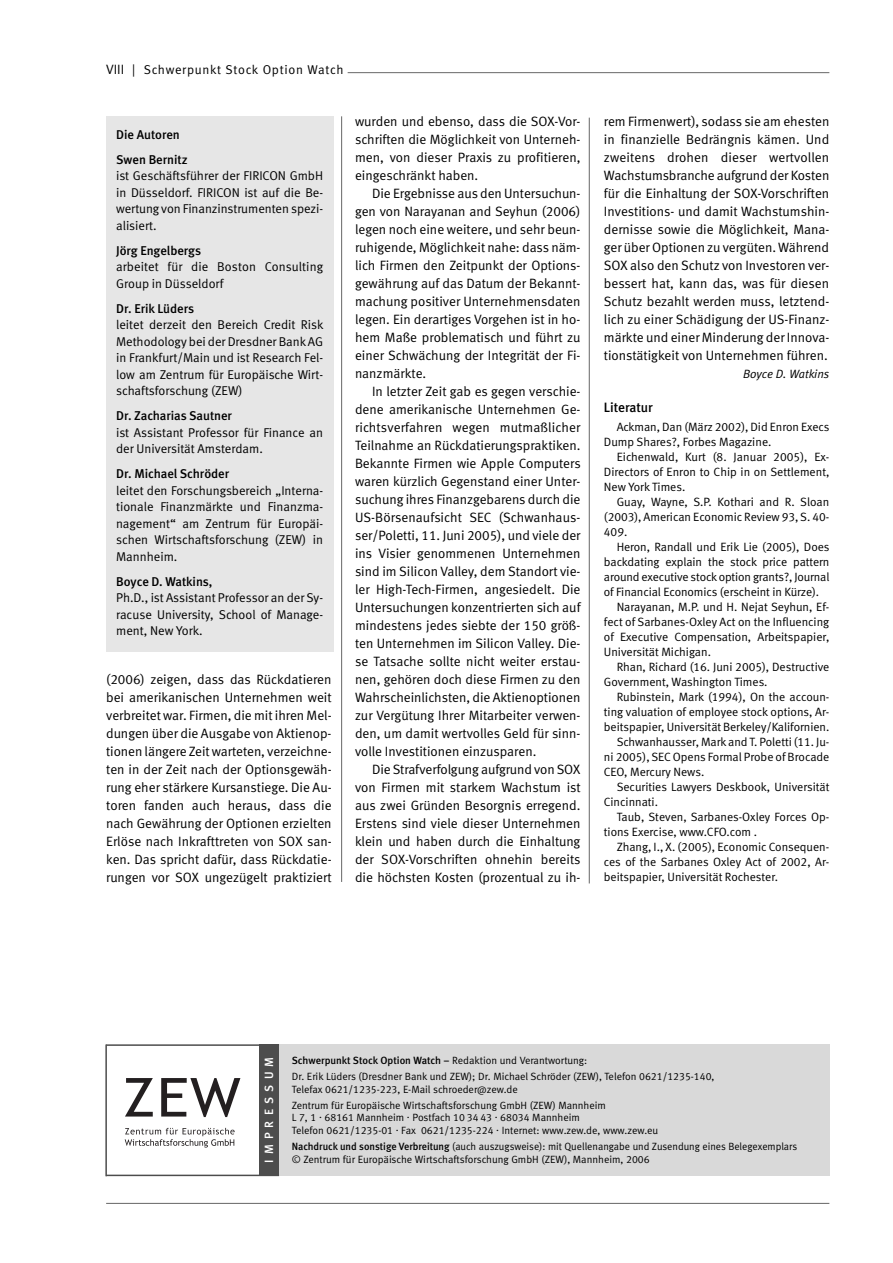
<style>
.page{position:relative;width:893px;height:1263px;background:#fff}
.page>*{position:absolute;margin:0;border:0;box-sizing:border-box;transform-origin:0 0}
.t1{font:13.5px/18px "Meta Normal LF";color:#000;text-align:justify}
.t2{font:13.5px "Meta Medium LF";color:#000}
.t3{font:12.75px/16.5px "Meta Normal LF";color:#000;text-align:justify}
.t4{font:12.75px/25px "Meta Medium LF";color:#000}
.t5{font:12.75px "Meta Normal LF";letter-spacing:.055em;color:#000}
.t6{font:12px/15px "Meta Normal LF";color:#000;text-align:justify}
.t7{font:italic 12px "Meta Normal LF";color:#000}
.t8{font:12px "Meta Medium LF";letter-spacing:.45em;color:#fff}
.t9{font:10.5px/12.8px "Meta Normal LF";color:#000}
.t10{font:10.5px "Meta Medium LF";color:#000}
.s1{font-size:13.5px}
.s2{font-family:"Meta Normal LF"}
.s3{font-family:"Meta Medium LF"}
</style>
<div class="page">
<hr style="left:347px;top:72px;width:482px;height:1px;background:#666">
<hr style="left:106px;top:1203px;width:723px;height:1px;background:#666">
<div style="left:276px;top:1044px;width:553px;height:132px;background:#d9d9d9"></div>
<svg style="left:125px;top:1078px;width:28px;height:39px"></svg>
<svg style="left:161px;top:1078px;width:79px;height:39px"></svg>
<svg style="left:125px;top:1128px;width:109px;height:20px"></svg>
<div style="left:260px;top:1044px;width:19px;height:131px;background:#4d4d4d"></div>
<hr style="left:106px;top:1175px;width:173px;height:1px;background:#4d4d4d">
<hr style="left:106px;top:1044px;width:173px;height:2px;background:#4d4d4d">
<hr style="left:105px;top:1044px;width:2px;height:132px;background:#4d4d4d">
<hr style="left:341px;top:116px;width:1px;height:766px;background:#666">
<hr style="left:589px;top:118px;width:1px;height:765px;background:#666">
<div style="left:106px;top:116px;width:227px;height:536px;background:#e6e6e6"></div>
<p class="t5" style="left:106px;top:65px;width:239px"><span class="s1">VIII</span> | Schwerpunkt Stock Option Watch</p>
<p class="t4" style="left:116px;top:123px;width:73px">Die Autoren<br>Swen Bernitz</p>
<p class="t3" style="left:116px;top:169px;width:208px">ist Geschäftsführer der FIRICON GmbH in Düsseldorf. FIRICON ist auf die Be&shy;wertung von Finanzinstrumenten spezi&shy;alisiert.</p>
<p class="t4" style="left:116px;top:239px;width:86px">Jörg Engelbergs</p>
<p class="t3" style="left:116px;top:260px;width:208px">arbeitet für die Boston Consulting<br>Group in Düsseldorf</p>
<p class="t4" style="left:116px;top:297px;width:80px">Dr. Erik Lüders</p>
<p class="t3" style="left:116px;top:318px;width:209px">leitet derzeit den Bereich Credit Risk Methodology bei der Dresdner Bank AG in Frankfurt/Main und ist Research Fel&shy;low am Zentrum für Europäische Wirt&shy;schaftsforschung (ZEW)</p>
<p class="t4" style="left:116px;top:404px;width:117px">Dr. Zacharias Sautner</p>
<p class="t3" style="left:116px;top:425px;width:208px">ist Assistant Professor für Finance an der Universität Amsterdam.</p>
<p class="t4" style="left:116px;top:462px;width:114px">Dr. Michael Schröder</p>
<p class="t3" style="left:116px;top:483px;width:208px">leitet den Forschungsbereich „Interna&shy;tionale Finanzmärkte und Finanzma&shy;nagement“ am Zentrum für Europäi&shy;schen Wirtschaftsforschung (ZEW) in Mannheim.</p>
<p class="t4" style="left:116px;top:570px;width:98px">Boyce D. Watkins,</p>
<p class="t3" style="left:116px;top:591px;width:208px">Ph.D., ist Assistant Professor an der Sy&shy;racuse University, School of Manage&shy;ment, New York.</p>
<p class="t1" style="left:106px;top:671px;width:227px">(2006) zeigen, dass das Rück datieren bei amerikanischen Unternehmen weit verbreitet war. Firmen, die mit ihren Mel&shy;dungen über die Ausgabe von Aktienop&shy;tionen längere Zeit warteten, verzeichne&shy;ten in der Zeit nach der Optionsgewäh&shy;rung eher stärkere Kursanstiege. Die Au&shy;toren fanden auch heraus, dass die nach Gewährung der Optionen erzielten Erlöse nach Inkrafttreten von SOX san&shy;ken. Das spricht dafür, dass Rückdatie&shy;rungen vor SOX ungezügelt praktiziert</p>
<p class="t1" style="left:355px;top:113px;width:227px">wurden und ebenso, dass die SOX-Vor&shy;schriften die Möglichkeit von Unterneh&shy;men, von dieser Praxis zu profitieren, eingeschränkt haben.</p>
<p class="t1" style="left:355px;top:185px;width:227px;text-indent:17px">Die Ergebnisse aus den Untersuchun&shy;gen von Narayanan and Seyhun (2006) legen noch eine weitere, und sehr beun&shy;ruhigende, Möglichkeit nahe: dass näm&shy;lich Firmen den Zeitpunkt der Options - gewährung auf das Datum der Bekannt&shy;machung positiver Unternehmensdaten legen. Ein derartiges Vorgehen ist in ho&shy;hem Maße problematisch und führt zu einer Schwächung der Integrität der Fi&shy;nanzmärkte.</p>
<p class="t1" style="left:355px;top:383px;width:227px;text-indent:17px">In letzter Zeit gab es gegen verschie&shy;dene amerikanische Unternehmen Ge&shy;richtsverfahren wegen mutmaßlicher Teilnahme an Rückdatierungspraktiken.<br>Bekannte Firmen wie Apple Computers waren kürzlich Gegenstand einer Unter&shy;suchung ihres Finanzgebarens durch die US-Börsenaufsicht SEC (Schwanhaus&shy;ser/Poletti, 11. Juni 2005), und viele der ins Visier genommenen Unternehmen sind im Silicon Valley, dem Standort vie&shy;ler High-Tech-Firmen, angesiedelt. Die Untersuchungen konzentrierten sich auf mindestens jedes siebte der 150 größ&shy;ten Unternehmen im Silicon Valley. Die&shy;se Tatsache sollte nicht weiter erstau&shy;nen, gehören doch diese Firmen zu den Wahrscheinlichsten, die Aktienoptionen zur Vergütung Ihrer Mitarbeiter verwen&shy;den, um damit wertvolles Geld für sinn&shy;volle Investitionen einzusparen.</p>
<p class="t1" style="left:355px;top:761px;width:227px;text-indent:17px">Die Strafverfolgung aufgrund von SOX von Firmen mit starkem Wachstum ist aus zwei Gründen Besorgnis erregend.<br>Erstens sind viele dieser Unternehmen klein und haben durch die Einhaltung der SOX-Vorschriften ohnehin bereits die höchsten Kosten (prozentual zu ih-</p>
<p class="t1" style="left:604px;top:113px;width:227px">rem Firmenwert), sodass sie am ehesten in finanzielle Bedrängnis kämen. Und zweitens drohen dieser wertvollen Wachstumsbranche aufgrund der Kosten für die Einhaltung der SOX-Vorschriften Investitions- und damit Wachstumshin&shy;dernisse sowie die Möglichkeit, Mana&shy;ger über Optionen zu vergüten. Während SOX also den Schutz von Investoren ver&shy;bessert hat, kann das, was für diesen Schutz bezahlt werden muss, letztend&shy;lich zu einer Schädigung der US-Finanz&shy;märkte und einer Minderung der Innova&shy;tionstätigkeit von Unternehmen führen.</p>
<p class="t7" style="left:743px;top:370px;width:88px">Boyce D. Watkins</p>
<p class="t2" style="left:604px;top:402px;width:50px">Literatur</p>
<p class="t6" style="left:604px;top:420px;width:227px;text-indent:13px">Ackman, Dan (März 2002), Did Enron Execs<br>Dump Shares?, Forbes Magazine.</p>
<p class="t6" style="left:604px;top:450px;width:227px;text-indent:13px">Eichenwald, Kurt (8. Januar 2005), Ex-Directors of Enron to Chip in on Settlement, New York Times.</p>
<p class="t6" style="left:604px;top:495px;width:227px;text-indent:13px">Guay, Wayne, S.P. Kothari and R. Sloan (2003), American Economic Review 93, S. 40- 409.</p>
<p class="t6" style="left:616px;top:540px;width:214px">Heron, Randall und Erik Lie (2005), Does</p>
<p class="t6" style="left:604px;top:555px;width:227px">backdating explain the stock price pattern</p>
<p class="t6" style="left:604px;top:570px;width:227px">around executive stock option grants?, Journal</p>
<p class="t6" style="left:604px;top:585px;width:217px">of Financial Economics (erscheint in Kürze).</p>
<p class="t6" style="left:616px;top:600px;width:214px">Narayanan, M.P. und H. Nejat Seyhun, Ef-</p>
<p class="t6" style="left:604px;top:615px;width:227px">fect of Sarbanes-Oxley Act on the Influencing</p>
<p class="t6" style="left:604px;top:630px;width:227px">of Executive Compensation, Arbeitspapier,</p>
<p class="t6" style="left:604px;top:645px;width:109px">Universität Michigan.</p>
<p class="t6" style="left:616px;top:660px;width:214px">Rhan, Richard (16. Juni 2005), Destructive</p>
<p class="t6" style="left:604px;top:675px;width:165px">Government, Washington Times.</p>
<p class="t6" style="left:616px;top:690px;width:214px">Rubinstein, Mark (1994), On the accoun-</p>
<p class="t6" style="left:604px;top:705px;width:227px">ting valuation of employee stock options, Ar-</p>
<p class="t6" style="left:604px;top:720px;width:227px">beitspapier, Universität Berkeley/Kalifornien.</p>
<p class="t6" style="left:616px;top:735px;width:214px">Schwanhausser, Mark and T. Poletti (11. Ju-</p>
<p class="t6" style="left:604px;top:750px;width:227px">ni 2005), SEC Opens Formal Probe of Brocade</p>
<p class="t6" style="left:604px;top:765px;width:102px">CEO, Mercury News.</p>
<p class="t6" style="left:616px;top:780px;width:214px">Securities Lawyers Deskbook, Universität</p>
<p class="t6" style="left:604px;top:795px;width:56px">Cincinnati.</p>
<p class="t6" style="left:616px;top:810px;width:214px">Taub, Steven, Sarbanes-Oxley Forces Op-</p>
<p class="t6" style="left:604px;top:825px;width:155px">tions Exercise, www.CFO.com .</p>
<p class="t6" style="left:616px;top:840px;width:214px">Zhang, I., X. (2005), Economic Consequen-</p>
<p class="t6" style="left:604px;top:855px;width:227px">ces of the Sarbanes Oxley Act of 2002, Ar-</p>
<p class="t6" style="left:604px;top:870px;width:176px">beitspapier, Universität Rochester.</p>
<p class="t8" style="left:264px;top:1163px;width:107px;rotate:-90deg">IMPRESSUM</p>
<p class="t10" style="left:292px;top:1057px;width:297px">Schwerpunkt Stock Option Watch – <span class="s2">Redaktion und Verantwortung:</span></p>
<p class="t9" style="left:292px;top:1071px;width:424px">Dr. Erik Lüders (Dresdner Bank und ZEW); Dr. Michael Schröder (ZEW), Telefon 0621/1235-140,<br>Telefax 0621/1235-223, E-Mail schroeder@zew.de</p>
<p class="t9" style="left:292px;top:1099px;width:368px">Zentrum für Europäische Wirtschaftsforschung GmbH (ZEW) Mannheim<br>L 7, 1 . 68161 Mannheim . Postfach 10 34 43 . 68034 Mannheim<br>Telefon 0621/1235-01 . Fax 0621/1235-224 . Internet: www.zew.de, www.zew.eu</p>
<p class="t9" style="left:292px;top:1141px;width:507px"><span class="s3">Nach druck und son sti ge Ver brei tung</span> (auch aus zugs wei se): mit Quel len an ga be und Zusen dung eines Beleg ex em pla rs</p>
<p class="t9" style="left:292px;top:1153px;width:359px">© Zentrum für Europäische Wirtschaftsforschung GmbH (ZEW), Mannheim, 2006</p>
</div>
